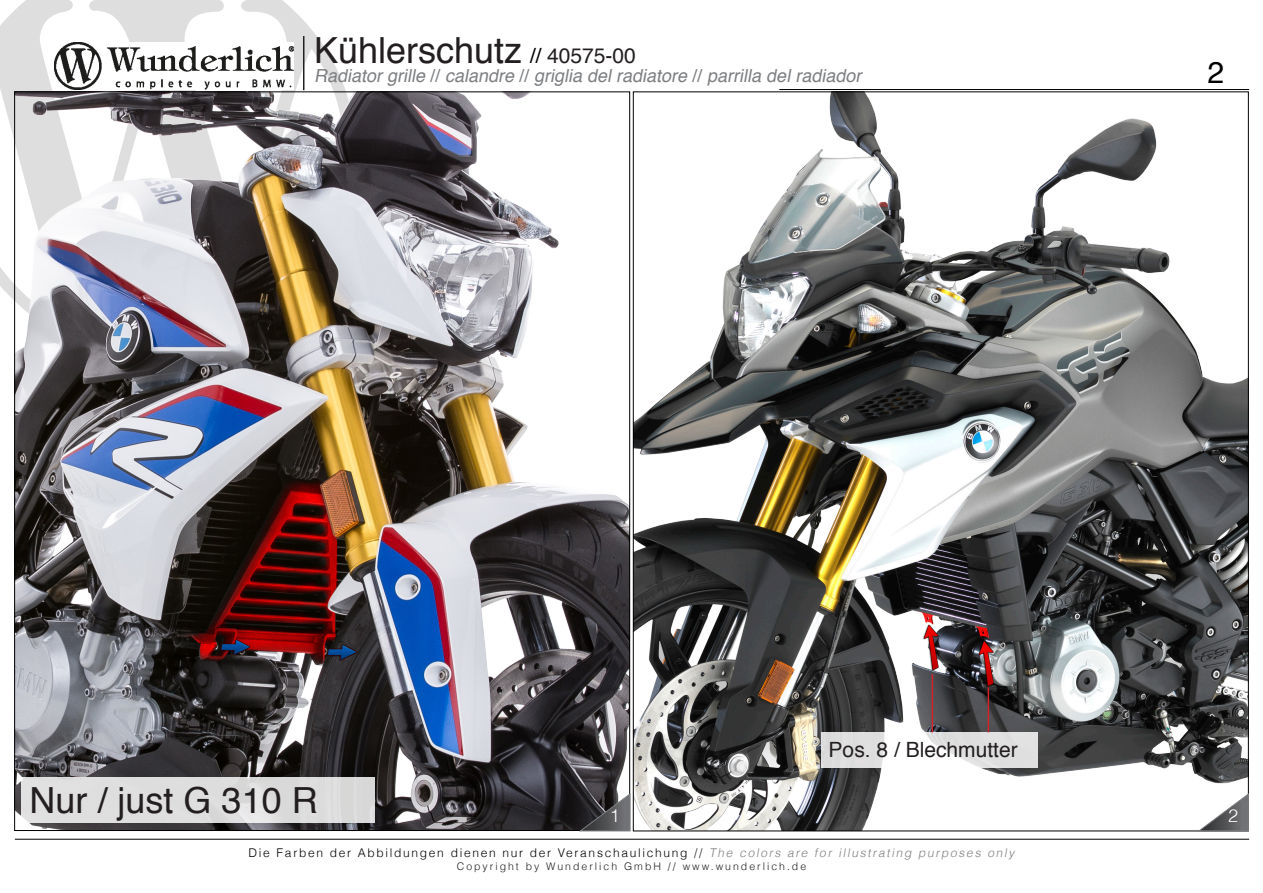
<style>
.page{position:relative;width:1263px;height:893px;background:#fff}
.page>*{position:absolute;margin:0;border:0;box-sizing:border-box;transform-origin:0 0}
.t1{font:36px "Helvetica";color:#231f20}
.t2{font:30px "Helvetica";color:#000}
.t3{font:21px "Helvetica";color:#231f20}
.t4{font:italic 18px "Helvetica";color:#7c7e81}
.t5{font:300 18px "Helvetica";color:#fff}
.t6{font:300 12px "Helvetica";letter-spacing:.14em;color:#000}
.t7{font:300 10.5px "Helvetica";letter-spacing:.19em;color:#231f20}
.s1{font-size:21px;color:#000}
.s2{font-size:21px}
.s3{font-style:normal}
.s4{color:#231f20}
.s5{font-style:italic;color:#7c7e81}
</style>
<div class="page">
<img style="left:0;top:0;width:346px;height:300px">
<img style="left:54px;top:42px;width:239px;height:47px">
<hr style="left:303px;top:36px;width:1px;height:54px;background:#231f20">
<hr style="left:15px;top:839px;width:1234px;height:1px;background:#000">
<hr style="left:779px;top:89px;width:470px;height:1px;background:#000">
<img style="left:16px;top:93px;width:612px;height:736px">
<img style="left:635px;top:93px;width:612px;height:736px">
<div style="left:22px;top:777px;width:353px;height:45px;background:#dfdedf"></div>
<svg style="left:821px;top:732px;width:216px;height:35px;fill:#e0e0e0"></svg>
<hr style="left:931px;top:674px;width:2px;height:58px;background:#d1232a">
<hr style="left:988px;top:687px;width:1px;height:45px;background:#d1232a">
<svg style="left:580px;top:793px;width:50px;height:38px;background:#4d4c4f"></svg>
<svg style="left:1198px;top:793px;width:51px;height:38px"></svg>
<p class="t1" style="left:314px;top:23px;width:323px">Kühlerschutz <span class="s1">//</span> <span class="s2">40575-00</span></p>
<p class="t4" style="left:314px;top:62px;width:554px">Radiatorgrille <span class="s3">//</span> calandre <span class="s3">//</span> griglia delradiatore <span class="s3">//</span> parrilla delradiador</p>
<p class="t2" style="left:1207px;top:50px;width:18px">2</p>
<p class="t3" style="left:829px;top:733px;width:191px">Pos. 8 / Blechmutter</p>
<p class="t1" style="left:30px;top:773px;width:290px">Nur / just G 310 R</p>
<p class="t5" style="left:610px;top:805px;width:12px">1</p>
<p class="t5" style="left:1228px;top:805px;width:12px">2</p>
<p class="t6" style="left:249px;top:845px;width:770px">Die Farben der Abbildungen dienen nur der Veranschaulichung <span class="s4">//</span> <span class="s5">The colors are for illustrating purposes only</span></p>
<p class="t7" style="left:457px;top:859px;width:351px">Copyright by Wunderlich GmbH // www.wunderlich.de</p>
</div>
